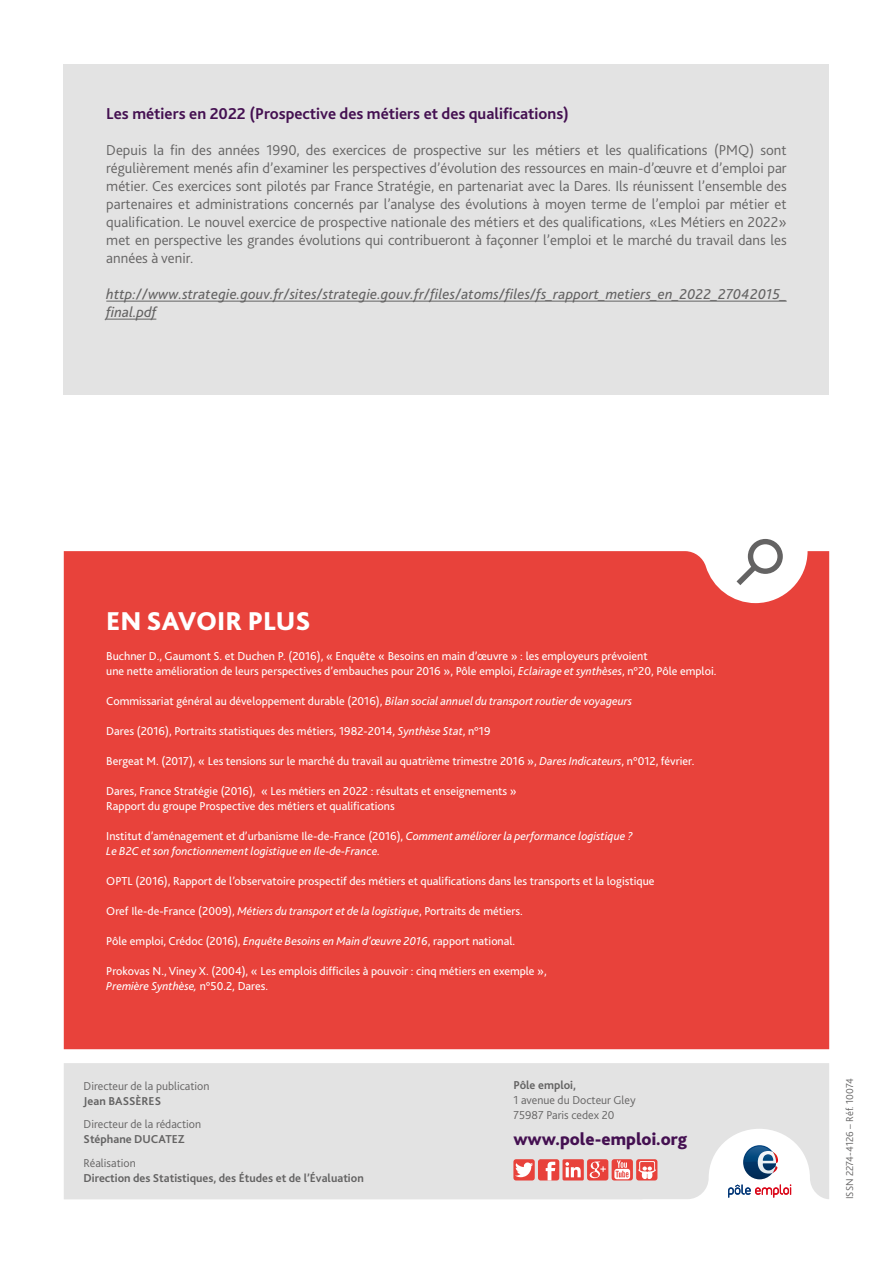
<style>
.page{position:relative;width:893px;height:1263px;background:#fff}
.page>*{position:absolute;margin:0;border:0;box-sizing:border-box;transform-origin:0 0}
.t1{font:800 27px "Bliss 2";color:#fff}
.t2{font:800 18px "Bliss 2";color:#441051}
.t3{font:700 16.5px "Bliss 2";color:#441051}
.t4{font:300 15px/18px "Bliss 2";color:#646363;text-align:justify}
.t5{font:italic 15px/18px "Bliss 2";letter-spacing:.01em;color:#646363}
.t6{font:12px/15px "Bliss 2";color:#fff}
.t7{font:italic 12px/15px "Bliss 2";color:#fff}
.t8{font:300 12px/15px "Bliss 2";color:#646363}
.t9{font:700 12px "Bliss 2";color:#646363}
.t10{font:300 10.5px "Bliss 2";color:#646363}
.s1{font-style:italic}
.s2{font-style:normal}
</style>
<div class="page">
<div style="left:64px;top:1063px;width:765px;height:136px;background:#e3e3e3"></div>
<svg style="left:748px;top:539px;width:34px;height:12px"></svg>
<div style="left:64px;top:551px;width:765px;height:498px;background:#e8423b"></div>
<div style="left:538px;top:1159px;width:21px;height:21px;background:#e8423b;border-radius:3px"></div>
<svg style="left:546px;top:1162px;width:9px;height:18px"></svg>
<div style="left:587px;top:1159px;width:21px;height:21px;background:#e8423b;border-radius:3px"></div>
<svg style="left:590px;top:1161px;width:16px;height:17px"></svg>
<div style="left:513px;top:1159px;width:22px;height:21px;background:#e8423b;border-radius:3px"></div>
<svg style="left:515px;top:1162px;width:18px;height:15px"></svg>
<div style="left:612px;top:1159px;width:21px;height:21px;background:#e8423b;border-radius:3px"></div>
<svg style="left:614px;top:1160px;width:16px;height:19px"></svg>
<div style="left:636px;top:1159px;width:21px;height:21px;background:#e8423b;border-radius:3px"></div>
<svg style="left:638px;top:1161px;width:18px;height:19px"></svg>
<svg style="left:562px;top:1159px;width:22px;height:21px"></svg>
<div style="left:64px;top:64px;width:765px;height:331px;background:#e3e3e3"></div>
<hr style="left:106px;top:301px;width:681px;height:1px;background:#646363">
<hr style="left:106px;top:319px;width:50px;height:1px;background:#646363">
<h3 class="t3" style="left:106px;top:103px;width:464px">Les métiers en 2022 (Prospective des métiers et des qualifications)</h3>
<p class="t4" style="left:106px;top:141px;width:682px">Depuis la fin des années 1990, des exercices de prospective sur les métiers et les qualifications (PMQ) sont régulièrement menés afin d’examiner les perspectives d’évolution des ressources en main-d’œuvre et d’emploi par métier. Ces exercices sont pilotés par France Stratégie, en partenariat avec la Dares. Ils réunissent l’ensemble des partenaires et administrations concernés par l’analyse des évolutions à moyen terme de l’emploi par métier et qualification. Le nouvel exercice de prospective nationale des métiers et des qualifications, «Les Métiers en 2022» met en perspective les grandes évolutions qui contribueront à façonner l’emploi et le marché du travail dans les années à venir.</p>
<p class="t5" style="left:106px;top:285px;width:682px">http://www.strategie.gouv.fr/sites/strategie.gouv.fr/files/atoms/files/fs_rapport_metiers_en_2022_27042015_ final.pdf</p>
<h1 class="t1" style="left:106px;top:605px;width:206px">EN SAVOIR PLUS</h1>
<p class="t6" style="left:106px;top:649px;width:612px">Buchner D., Gaumont S. et Duchen P. (2016), « Enquête « Besoins en main d’œuvre » : les employeurs prévoient<br>une nette amélioration de leurs perspectives d’embauches pour 2016 », Pôle emploi, <span class="s1">Eclairage et synthèses</span>, n°20, Pôle emploi.</p>
<p class="t6" style="left:106px;top:694px;width:527px">Commissariat général au développement durable (2016), <span class="s1">Bilan social annuel du transport routier de voyageurs</span></p>
<p class="t6" style="left:106px;top:724px;width:386px">Dares (2016), Portraits statistiques des métiers, 1982-2014, <span class="s1">Synthèse Stat</span>, n°19</p>
<p class="t6" style="left:106px;top:754px;width:590px">Bergeat M. (2017), « Les tensions sur le marché du travail au quatrième trimestre 2016 », <span class="s1">Dares Indicateurs</span>, n°012, février.</p>
<p class="t6" style="left:106px;top:784px;width:412px">Dares, France Stratégie (2016), « Les métiers en 2022 : résultats et enseignements »<br>Rapport du groupe Prospective des métiers et qualifications</p>
<p class="t7" style="left:106px;top:829px;width:528px"><span class="s2">Institut d’aménagement et d’urbanisme Ile-de-France (2016),</span> Comment améliorer la performance logistique ?<br>Le B2C et son fonctionnement logistique en Ile-de-France.</p>
<p class="t6" style="left:106px;top:874px;width:550px">OPTL (2016), Rapport de l’observatoire prospectif des métiers et qualifications dans les transports et la logistique</p>
<p class="t6" style="left:106px;top:904px;width:418px">Oref Ile-de-France (2009), <span class="s1">Métiers du transport et de la logistique</span>, Portraits de métiers.</p>
<p class="t6" style="left:106px;top:934px;width:410px">Pôle emploi, Crédoc (2016), <span class="s1">Enquête Besoins en Main d’œuvre 2016</span>, rapport national.</p>
<p class="t6" style="left:106px;top:964px;width:442px">Prokovas N., Viney X. (2004), « Les emplois difficiles à pouvoir : cinq métiers en exemple »,<br><span class="s1">Première Synthèse,</span> n°50.2, Dares.</p>
<p class="t8" style="left:84px;top:1078px;width:127px">Directeur de la publication</p>
<p class="t9" style="left:84px;top:1093px;width:79px">Jean BASSÈRES</p>
<p class="t8" style="left:84px;top:1117px;width:119px">Directeur de la rédaction</p>
<p class="t9" style="left:84px;top:1132px;width:103px">Stéphane DUCATEZ</p>
<p class="t8" style="left:84px;top:1155px;width:54px">Réalisation</p>
<p class="t9" style="left:84px;top:1170px;width:282px">Direction des Statistiques, des Études et de l’Évaluation</p>
<p class="t9" style="left:513px;top:1077px;width:64px">Pôle emploi,</p>
<p class="t8" style="left:513px;top:1092px;width:124px">1 avenue du Docteur Gley<br>75987 Paris cedex 20</p>
<h2 class="t2" style="left:513px;top:1127px;width:175px">www.pole-emploi.org</h2>
<p class="t10" style="left:843px;top:1199px;width:123px;rotate:-90deg">ISSN 2274-4126 – Réf. 10074</p>
</div>
